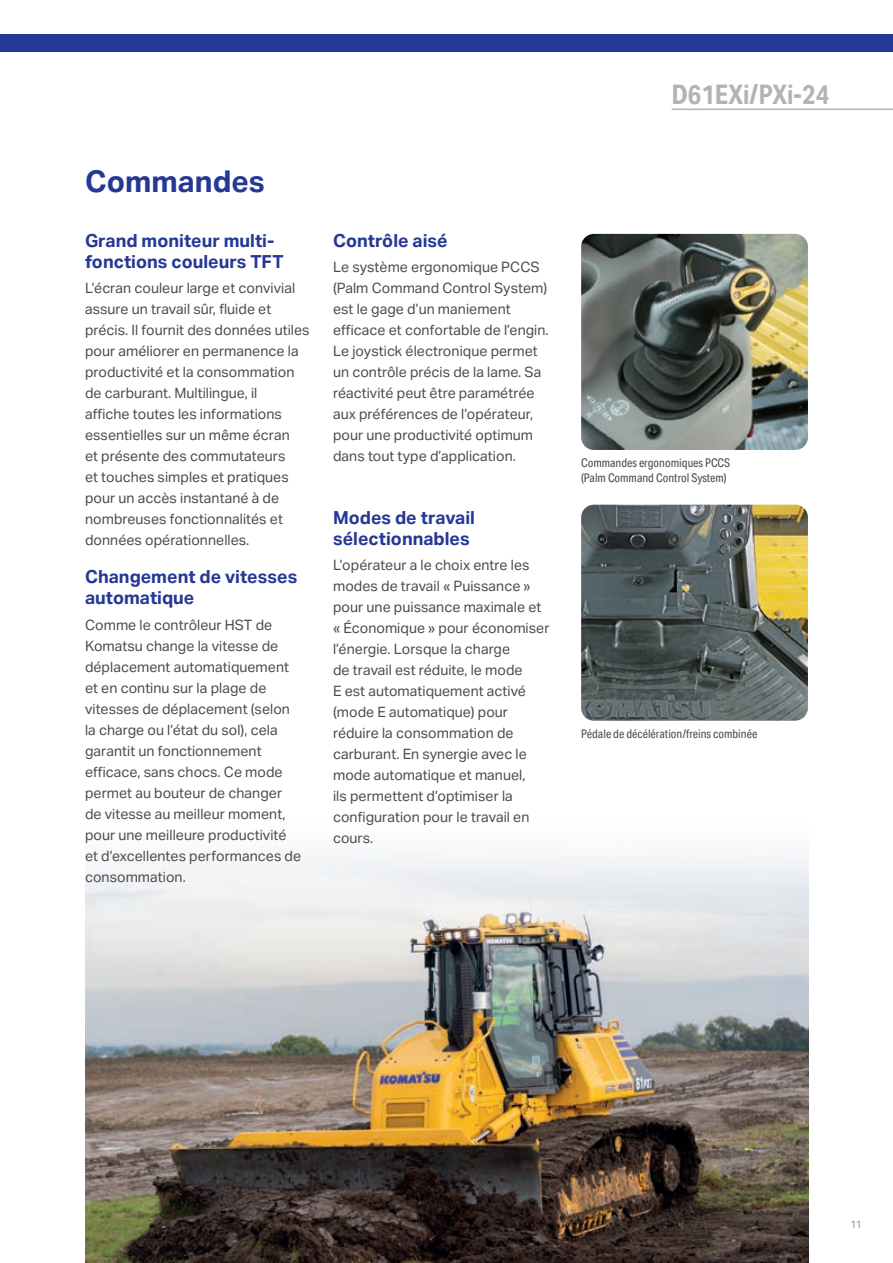
<style>
.page{position:relative;width:893px;height:1263px;background:#fff}
.page>*{position:absolute;margin:0;border:0;box-sizing:border-box;transform-origin:0 0}
.t1{font:700 30px "Aktiv Grotesk";color:#263895}
.t2{font:700 27px "Aktiv Grotesk Cd";color:#b2b3b7}
.t3{font:700 18px/21px "Aktiv Grotesk";color:#263895}
.t4{font:14.25px/21px "Aktiv Grotesk";color:#4b4c4d}
.t5{font:12px/15px "Aktiv Grotesk Cd";color:#4b4c4d}
.t6{font:10.5px "Aktiv Grotesk";color:#939598}
</style>
<div class="page">
<img style="left:581px;top:234px;width:227px;height:216px">
<img style="left:581px;top:505px;width:227px;height:216px">
<img style="left:85px;top:854px;width:723px;height:409px">
<div style="left:0;top:34px;width:893px;height:17px;background:#263895"></div>
<hr style="left:672px;top:109px;width:221px;height:1px;background:#b2b3b7">
<h1 class="t1" style="left:85px;top:164px;width:181px">Commandes</h1>
<p class="t3" style="left:85px;top:230px;width:200px">Grand moniteur multi&shy;fonctions couleurs TFT</p>
<p class="t4" style="left:85px;top:278px;width:226px">L’écran couleur large et convivial assure un travail sûr, fluide et précis. Il fournit des données utiles pour améliorer en permanence la productivité et la consommation de carburant. Multilingue, il<br>affiche toutes les informations essentielles sur un même écran<br>et présente des commutateurs<br>et touches simples et pratiques pour un accès instantané à de nombreuses fonctionnalités et données opérationnelles.</p>
<p class="t3" style="left:85px;top:567px;width:214px">Changement de vitesses automatique</p>
<p class="t4" style="left:85px;top:614px;width:218px">Comme le contrôleur HST de<br>Komatsu change la vitesse de déplacement automatiquement et en continu sur la plage de vitesses de déplacement (selon la charge ou l’état du sol), cela garantit un fonctionnement efficace, sans chocs. Ce mode permet au bouteur de changer de vitesse au meilleur moment, pour une meilleure productivité et d’excellentes performances de consommation.</p>
<p class="t3" style="left:333px;top:230px;width:116px">Contrôle aisé</p>
<p class="t4" style="left:333px;top:257px;width:217px">Le système ergonomique PCCS (Palm Command Control System) est le gage d’un maniement efficace et confortable de l’engin.<br>Le joystick électronique permet un contrôle précis de la lame. Sa réactivité peut être paramétrée aux préférences de l’opérateur, pour une productivité optimum dans tout type d’application.</p>
<p class="t3" style="left:333px;top:507px;width:143px">Modes de travail sélectionnables</p>
<p class="t4" style="left:333px;top:554px;width:218px">L’opérateur a le choix entre les modes de travail « Puissance » pour une puissance maximale et « Économique » pour économiser l’énergie. Lorsque la charge<br>de travail est réduite, le mode<br>E est automatiquement activé (mode E automatique) pour réduire la consommation de carburant. En synergie avec le mode automatique et manuel,<br>ils permettent d’optimiser la configuration pour le travail en cours.</p>
<h2 class="t2" style="left:672px;top:79px;width:159px">D61EXi/PXi-24</h2>
<p class="t5" style="left:581px;top:455px;width:150px">Commandes ergonomiques PCCS (Palm Command Control System)</p>
<p class="t5" style="left:581px;top:726px;width:178px">Pédale de décélération/freins combinée</p>
<p class="t6" style="left:850px;top:1218px;width:13px">11</p>
</div>
